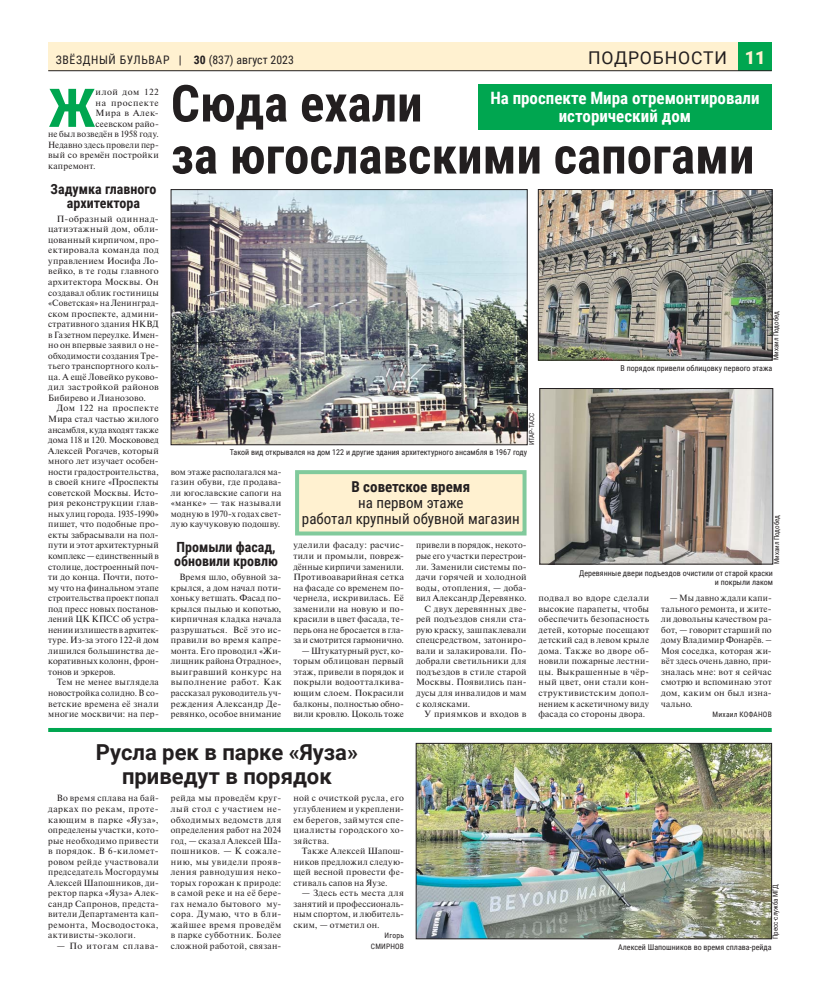
<style>
.page{position:relative;width:820px;height:993px;background:#fff}
.page>*{position:absolute;margin:0;border:0;box-sizing:border-box;transform-origin:0 0}
.t1{font:700 53.4px "Roboto Condensed";color:#00a650}
.t2{font:700 51px/52px "Roboto Condensed";color:#231f20}
.t3{font:700 22px/24px "Roboto";color:#231f20;text-align:center}
.t4{font:17.6px "Roboto";letter-spacing:.045em;color:#231f20}
.t5{font:700 17px/18px "Roboto Condensed";color:#fff;text-align:center}
.t6{font:15px/16px "Roboto Condensed";color:#231f20;text-align:center}
.t7{font:700 15px "Roboto Condensed";color:#231f20}
.t8{font:700 14px/14px "Roboto Condensed";color:#231f20;text-align:center}
.t9{font:11.7px "Roboto Condensed";letter-spacing:.045em;color:#231f20}
.t10{font:9px/10.5px "Newton C";letter-spacing:.025em;color:#231f20;text-align:justify}
.t11{font:9px "Newton C";color:#231f20}
.t12{font:9px "Newton C";letter-spacing:.005em;color:#231f20}
.t13{font:9px "Newton C";letter-spacing:.075em;color:#231f20}
.t14{font:9px "Newton C";letter-spacing:.065em;color:#231f20}
.t15{font:9px "Newton C";letter-spacing:.045em;color:#231f20}
.t16{font:9px "Newton C";letter-spacing:.05em;color:#231f20}
.t17{font:8px/9px "Roboto Condensed";color:#231f20;text-align:right}
.t18{font:7.5px/10.5px "Roboto Condensed";letter-spacing:.025em;color:#231f20;text-align:right}
.t19{font:7px "Roboto Condensed";color:#231f20}
.s1{font-weight:700}
.s2{font-weight:900;font-size:18px;color:#fff1d0}
</style>
<div class="page">
<div style="left:48px;top:43px;width:723px;height:28px;background:#fff1d0"></div>
<div style="left:738px;top:43px;width:33px;height:28px;background:#00a650"></div>
<hr style="left:48px;top:70px;width:723px;height:1px;background:#231f20">
<hr style="left:48px;top:728px;width:723px;height:3px;background:#00a650">
<div style="left:297px;top:472px;width:227px;height:61px;background:#fff1d0"></div>
<div style="left:295px;top:470px;width:231px;height:65px;border:4px solid #81ca9c"></div>
<div style="left:478px;top:84px;width:293px;height:45px;background:#00a650"></div>
<img style="left:541px;top:390px;width:229px;height:172px">
<div style="left:539px;top:388px;width:233px;height:176px;border:1px solid #231f20"></div>
<img style="left:540px;top:191px;width:230px;height:167px">
<div style="left:538px;top:189px;width:234px;height:171px;border:1px solid #231f20"></div>
<img style="left:418px;top:745px;width:351px;height:191px">
<div style="left:416px;top:743px;width:355px;height:195px;border:1px solid #231f20"></div>
<img style="left:173px;top:191px;width:352px;height:252px">
<div style="left:171px;top:189px;width:356px;height:256px;border:1px solid #231f20"></div>
<p class="t9" style="left:56px;top:53px;width:239px">ЗВЁЗДНЫЙ БУЛЬВАР | <span class="s1">30</span> (837) август 2023</p>
<h3 class="t4" style="left:588px;top:47px;width:179px">ПОДРОБНОСТИ <span class="s2">11</span></h3>
<h1 class="t1" style="left:48px;top:77px;width:49px">Ж</h1>
<p class="t15" style="left:95px;top:89px;width:65px">илой дом 122</p>
<h2 class="t2" style="left:171px;top:78px;width:585px">Сюда ехали<br>за югославскими сапогами</h2>
<h3 class="t5" style="left:490px;top:89px;width:270px">На проспекте Мира отремонтировали исторический дом</h3>
<p class="t14" style="left:95px;top:99px;width:65px">на проспекте</p>
<p class="t16" style="left:95px;top:110px;width:65px">Мира в Алек-</p>
<p class="t10" style="left:95px;top:119px;width:65px">сеевском райо-</p>
<p class="t11" style="left:48px;top:131px;width:112px">не был возведён в 1958 году.</p>
<p class="t10" style="left:48px;top:140px;width:112px">Недавно здесь провели пер-</p>
<p class="t10" style="left:48px;top:151px;width:112px">вый со времён постройки</p>
<p class="t10" style="left:48px;top:161px;width:49px">капремонт.</p>
<h3 class="t8" style="left:50px;top:182px;width:107px">Задумка главного архитектора</h3>
<p class="t10" style="left:48px;top:214px;width:112px;text-indent:9px">П-образный одиннад&shy;цатиэтажный дом, обли&shy;цованный кирпичом, про&shy;ектировала команда под управлением Иосифа Ло&shy;вейко, в те годы главного архитектора Москвы. Он создавал облик гостиницы «Советская» на Ленинград&shy;ском проспекте, админи&shy;стративного здания НКВД в Газетном переулке. Имен&shy;но он впервые заявил о не&shy;обходимости создания Тре&shy;тьего транспортного коль&shy;ца. А ещё Ловейко руково&shy;дил застройкой районов Бибирево и Лианозово.</p>
<p class="t10" style="left:48px;top:404px;width:112px;text-indent:9px">Дом 122 на проспекте Мира стал частью жилого ансамбля, куда входят также дома 118 и 120. Москововед Алексей Рогачев, который много лет изучает особен&shy;ности градостроительства, в своей книге «Проспекты советской Москвы. Исто&shy;рия реконструкции глав&shy;ных улиц города. 1935-1990» пишет, что подобные про&shy;екты забрасывали на пол&shy;пути и этот архитектурный комплекс — единственный в столице, достроенный поч&shy;ти до конца. Почти, пото&shy;му что на финальном этапе строительства проект попал под пресс новых постанов&shy;лений ЦК КПСС об устра&shy;нении излишеств в архитек&shy;туре. Из-за этого 122-й дом лишился большинства де&shy;коративных колонн, фрон&shy;тонов и эркеров.</p>
<p class="t10" style="left:48px;top:677px;width:112px;text-indent:9px">Тем не менее выглядела новостройка солидно. В со&shy;ветские времена её знали многие москвичи: на пер-</p>
<p class="t19" style="left:771px;top:360px;width:51px;rotate:-90deg">Михаил Подобед</p>
<p class="t17" style="left:620px;top:364px;width:153px">В порядок привели облицовку первого этажа</p>
<p class="t19" style="left:527px;top:445px;width:34px;rotate:-90deg">ИТАР-ТАСС</p>
<p class="t17" style="left:230px;top:447px;width:299px">Такой вид открывался на дом 122 и другие здания архитектурного ансамбля в 1967 году</p>
<p class="t10" style="left:171px;top:467px;width:112px">вом этаже располагался ма&shy;газин обуви, где продава&shy;ли югославские сапоги на «манке» — так называли модную в 1970-х годах свет&shy;лую каучуковую подошву.</p>
<h3 class="t8" style="left:174px;top:540px;width:105px;text-align:left">Промыли фасад, обновили кровлю</h3>
<p class="t10" style="left:171px;top:572px;width:112px;text-indent:9px">Время шло, обувной за&shy;крылся, а дом начал поти&shy;хоньку ветшать. Фасад по&shy;крылся пылью и копотью, кирпичная кладка начала разрушаться. Всё это ис&shy;правили во время капре&shy;монта. Его проводил «Жи&shy;лищник района Отрадное», выигравший конкурс на выполнение работ. Как рассказал руководитель уч&shy;реждения Александр Де&shy;ревянко, особое внимание</p>
<h3 class="t7" style="left:351px;top:478px;width:120px">В советское время</h3>
<h3 class="t6" style="left:302px;top:495px;width:219px">на первом этаже<br>работал крупный обувной магазин</h3>
<p class="t19" style="left:772px;top:564px;width:51px;rotate:-90deg">Михаил Подобед</p>
<p class="t10" style="left:293px;top:541px;width:112px">уделили фасаду: расчис&shy;тили и промыли, повреж&shy;дённые кирпичи заменили.<br>Противоаварийная сетка на фасаде со временем по&shy;чернела, искривилась. Её заменили на новую и по&shy;красили в цвет фасада, те&shy;перь она не бросается в гла&shy;за и смотрится гармонично.</p>
<p class="t10" style="left:293px;top:646px;width:112px;text-indent:9px">— Штукатурный руст, ко&shy;торым облицован первый этаж, привели в порядок и покрыли водоотталкива&shy;ющим слоем. Покрасили балконы, полностью обно&shy;вили кровлю. Цоколь тоже</p>
<p class="t12" style="left:416px;top:542px;width:112px">привели в порядок, некото-</p>
<p class="t10" style="left:416px;top:551px;width:112px">рые его участки перестрои-</p>
<p class="t10" style="left:416px;top:562px;width:112px">ли. Заменили системы по-</p>
<p class="t10" style="left:416px;top:572px;width:112px">дачи горячей и холодной</p>
<p class="t10" style="left:416px;top:583px;width:112px">воды, отопления, — доба-</p>
<p class="t10" style="left:416px;top:593px;width:112px">вил Александр Деревянко.</p>
<p class="t10" style="left:424px;top:604px;width:103px">С двух деревянных две-</p>
<p class="t10" style="left:416px;top:614px;width:112px">рей подъездов сняли ста-</p>
<p class="t10" style="left:416px;top:625px;width:112px">рую краску, зашпаклевали</p>
<p class="t10" style="left:416px;top:635px;width:112px">спецсредством, затониро-</p>
<p class="t10" style="left:416px;top:646px;width:112px">вали и залакировали. По-</p>
<p class="t10" style="left:416px;top:656px;width:112px">добрали светильники для</p>
<p class="t10" style="left:416px;top:667px;width:112px">подъездов в стиле старой</p>
<p class="t10" style="left:416px;top:677px;width:112px">Москвы. Появились пан-</p>
<p class="t10" style="left:416px;top:688px;width:112px">дусы для инвалидов и мам</p>
<p class="t10" style="left:416px;top:699px;width:56px">с колясками.</p>
<p class="t10" style="left:424px;top:709px;width:103px">У приямков и входов в</p>
<p class="t17" style="left:579px;top:568px;width:195px">Деревянные двери подъездов очистили от старой краски и покрыли лаком</p>
<p class="t10" style="left:538px;top:593px;width:112px">подвал во вдоре сделали высокие парапеты, чтобы обеспечить безопасность детей, которые посещают детский сад в левом крыле дома. Также во дворе об&shy;новили пожарные лестни&shy;цы. Выкрашенные в чёр&shy;ный цвет, они стали кон&shy;структивистским допол&shy;нением к аскетичному виду фасада со стороны двора.</p>
<p class="t10" style="left:661px;top:593px;width:112px;text-indent:9px">— Мы давно ждали капи&shy;тального ремонта, и жите&shy;ли довольны качеством ра&shy;бот, — говорит старший по дому Владимир Фонарёв. – Моя соседка, которая жи&shy;вёт здесь очень давно, при&shy;зналась мне: вот я сейчас смотрю и вспоминаю этот дом, каким он был изна&shy;чально.</p>
<p class="t18" style="left:712px;top:709px;width:61px">Михаил КОФАНОВ</p>
<h3 class="t3" style="left:96px;top:740px;width:264px">Русла рек в парке «Яуза» приведут в порядок</h3>
<p class="t10" style="left:48px;top:793px;width:112px;text-indent:9px">Во время сплава на бай&shy;дарках по рекам, проте&shy;кающим в парке «Яуза», определены участки, кото&shy;рые необходимо привести в порядок. В 6-километ&shy;ровом рейде участвовали председатель Мосгордумы Алексей Шапошников, ди&shy;ректор парка «Яуза» Алек&shy;сандр Сапронов, предста&shy;вители Департамента кап&shy;ремонта, Мосводостока, активисты-экологи.</p>
<p class="t13" style="left:57px;top:942px;width:103px">— По итогам сплава-</p>
<p class="t10" style="left:171px;top:793px;width:112px">рейда мы проведём круг&shy;лый стол с участием не&shy;обходимых ведомств для определения работ на 2024 год, — сказал Алексей Ша&shy;пошников. — К сожале&shy;нию, мы увидели прояв&shy;ления равнодушия неко&shy;торых горожан к природе: в самой реке и на её бере&shy;гах немало бытового му&shy;сора. Думаю, что в бли&shy;жайшее время проведём в парке субботник. Более сложной работой, связан-</p>
<p class="t10" style="left:293px;top:793px;width:112px">ной с очисткой русла, его углублением и укреплени&shy;ем берегов, займутся спе&shy;циалисты городского хо&shy;зяйства.</p>
<p class="t10" style="left:293px;top:846px;width:112px;text-indent:9px">Также Алексей Шапош&shy;ников предложил следую&shy;щей весной провести фе&shy;стиваль сапов на Яузе.</p>
<p class="t10" style="left:293px;top:888px;width:112px;text-indent:9px">— Здесь есть места для занятий и профессиональ&shy;ным спортом, и любитель&shy;ским, — отметил он.</p>
<p class="t18" style="left:371px;top:930px;width:35px">Игорь<br>СМИРНОВ</p>
<p class="t19" style="left:771px;top:938px;width:56px;rotate:-90deg">Пресс-служба МГД</p>
<p class="t17" style="left:618px;top:942px;width:155px">Алексей Шапошников во время сплава-рейда</p>
</div>
